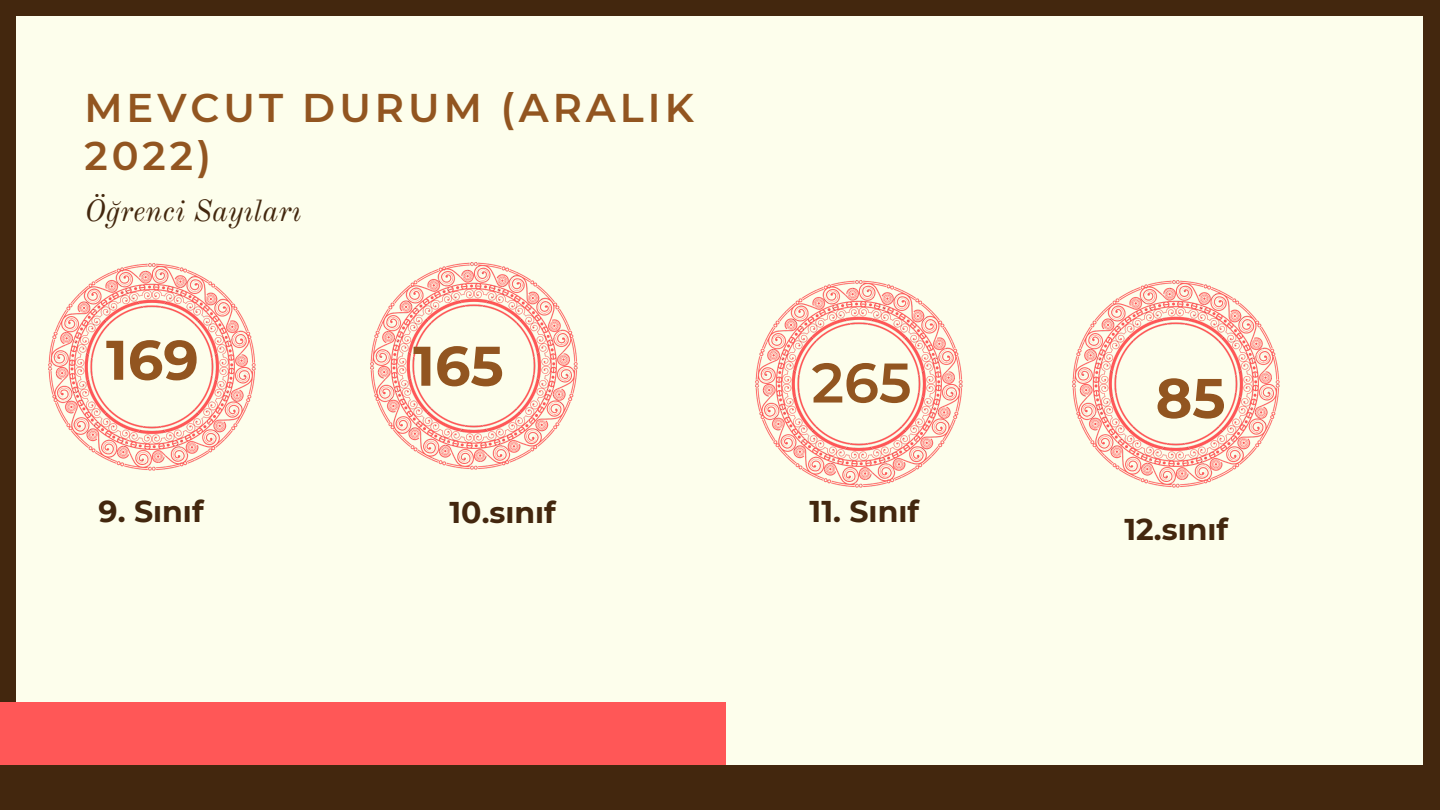
<style>
.page{position:relative;width:1440px;height:810px;background:#43270e}
.page>*{position:absolute;margin:0;border:0;box-sizing:border-box;transform-origin:0 0}
.t1{font:700 55.7px "Montserrat";color:#925520}
.t2{font:600 55.7px "Montserrat";color:#925520}
.t3{font:600 40px/48px "Montserrat";letter-spacing:.1em;color:#925520}
.t4{font:700 30px "Montserrat";color:#43270e}
.t5{font:italic 30px "Old Standard";color:#43270e}
</style>
<div class="page">
<div style="left:16px;top:16px;width:1407px;height:749px;background:#fdfeec"></div>
<div style="left:0;top:702px;width:726px;height:62px;background:#ff5757"></div>
<img style="left:48px;top:263px;width:208px;height:208px">
<img style="left:370px;top:262px;width:208px;height:208px">
<img style="left:755px;top:280px;width:208px;height:208px">
<img style="left:1072px;top:280px;width:208px;height:208px">
<h2 class="t3" style="left:84px;top:84px;width:611px">MEVCUT DURUM (ARALIK<br>2022)</h2>
<p class="t5" style="left:84px;top:192px;width:218px">Öğrenci Sayıları</p>
<h1 class="t1" style="left:106px;top:326px;width:94px">169</h1>
<h1 class="t1" style="left:413px;top:332px;width:92px">165</h1>
<h1 class="t2" style="left:812px;top:349px;width:101px">265</h1>
<p class="t4" style="left:99px;top:493px;width:106px">9. Sınıf</p>
<p class="t4" style="left:450px;top:494px;width:108px">10.sınıf</p>
<p class="t4" style="left:810px;top:493px;width:111px">11. Sınıf</p>
<h1 class="t1" style="left:1156px;top:364px;width:71px">85</h1>
<p class="t4" style="left:1124px;top:511px;width:105px">12.sınıf</p>
</div>
